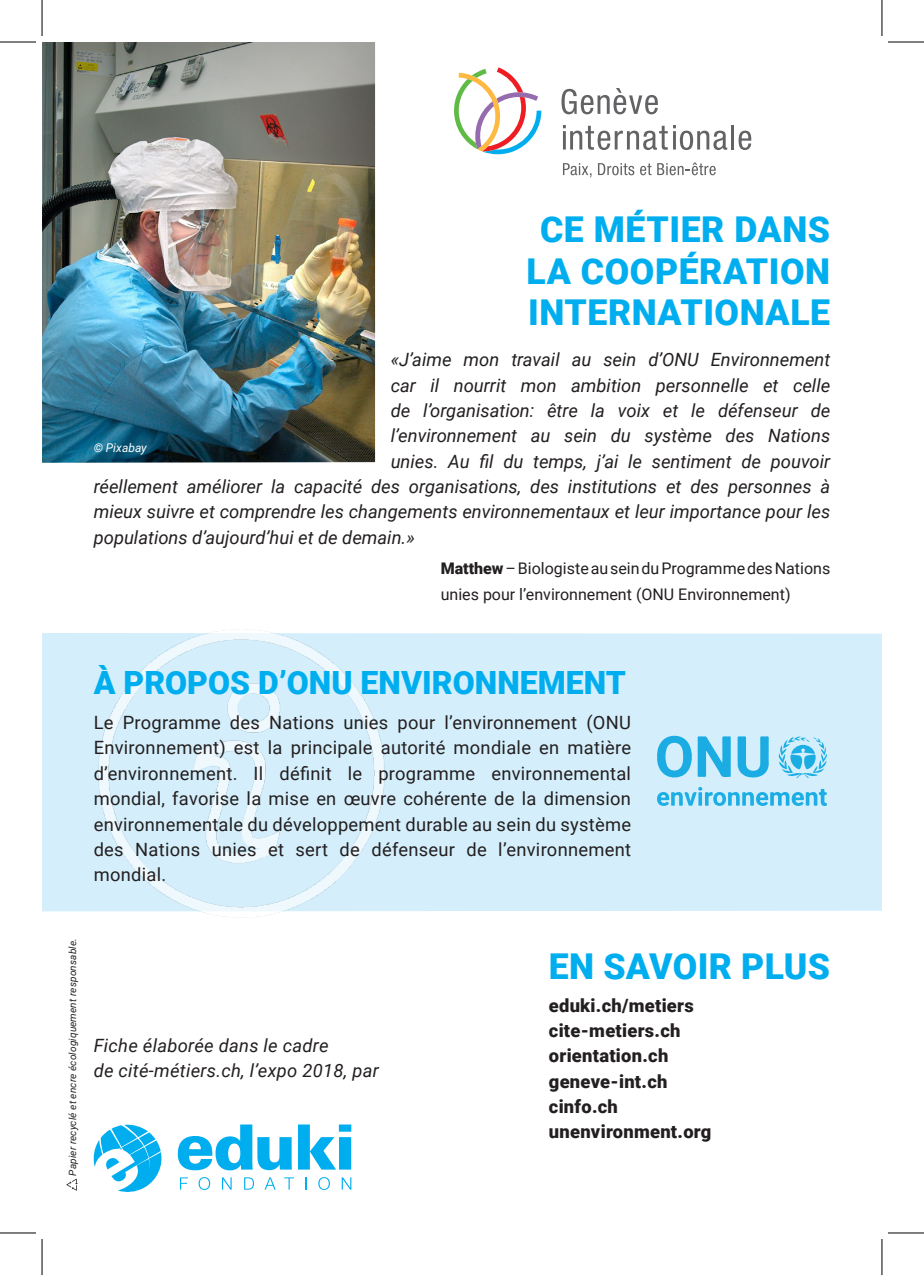
<style>
.page{position:relative;width:924px;height:1275px;background:#fff}
.page>*{position:absolute;margin:0;border:0;box-sizing:border-box;transform-origin:0 0}
.Eduki-A5___Paragraph{font:900 35.6px "Roboto";letter-spacing:.015em;color:#00aeef}
.t1{font:900 32px "Roboto";color:#00aeef}
.Eduki-A5___Paragraph-2{font:italic 18.2px/25.4px "Roboto";color:#231f20;text-align:justify}
.Eduki-A5___Paragraph-3{font:18.2px/25.4px "Roboto";letter-spacing:.015em;color:#231f20;text-align:justify}
.Eduki-A5___Paragraph-4{font:900 18.2px "Roboto";letter-spacing:.015em;color:#231f20}
.Eduki-A5___Paragraph-5{font:16px/25.4px "Roboto";color:#231f20}
.t2{font:italic 12px "Roboto";color:#fff}
.Eduki-A5___Paragraph-6{font:italic 10px "Roboto";letter-spacing:.015em;color:#231f20}
.s1{font-weight:900}
</style>
<div class="page">
<div style="left:42px;top:633px;width:839px;height:279px;background:#d4effb"></div>
<img style="left:94px;top:630px;width:296px;height:287px">
<img style="left:42px;top:42px;width:333px;height:421px">
<svg style="left:561px;top:88px;width:96px;height:26px"></svg>
<svg style="left:563px;top:125px;width:164px;height:25px"></svg>
<hr style="left:730px;top:125px;width:3px;height:24px;background:#636366">
<svg style="left:738px;top:131px;width:13px;height:19px"></svg>
<svg style="left:454px;top:67px;width:87px;height:87px"></svg>
<svg style="left:563px;top:163px;width:28px;height:14px"></svg>
<svg style="left:598px;top:163px;width:53px;height:12px"></svg>
<svg style="left:657px;top:162px;width:58px;height:13px"></svg>
<svg style="left:180px;top:1177px;width:8px;height:12px"></svg>
<svg style="left:198px;top:1177px;width:12px;height:12px"></svg>
<svg style="left:222px;top:1177px;width:9px;height:12px"></svg>
<svg style="left:244px;top:1177px;width:10px;height:12px"></svg>
<svg style="left:265px;top:1177px;width:10px;height:12px"></svg>
<svg style="left:284px;top:1177px;width:10px;height:12px"></svg>
<svg style="left:305px;top:1177px;width:1px;height:12px"></svg>
<svg style="left:318px;top:1177px;width:12px;height:12px"></svg>
<svg style="left:341px;top:1177px;width:10px;height:12px"></svg>
<svg style="left:178px;top:1124px;width:114px;height:46px"></svg>
<svg style="left:298px;top:1124px;width:53px;height:45px"></svg>
<svg style="left:93px;top:1124px;width:69px;height:68px"></svg>
<svg style="left:656px;top:735px;width:74px;height:42px;background:#72cbee"></svg>
<svg style="left:737px;top:736px;width:31px;height:41px"></svg>
<svg style="left:656px;top:787px;width:170px;height:19px;background:#89d4f1"></svg>
<svg style="left:777px;top:736px;width:49px;height:42px;background:#93d7f2"></svg>
<svg style="left:66px;top:1178px;width:11px;height:12px"></svg>
<hr style="left:0;top:42px;width:36px;height:1px;background:#000">
<hr style="left:887px;top:42px;width:36px;height:1px;background:#000">
<hr style="left:0;top:1232px;width:36px;height:1px;background:#000">
<hr style="left:887px;top:1232px;width:36px;height:1px;background:#000">
<hr style="left:42px;top:0;width:1px;height:36px;background:#000">
<hr style="left:42px;top:1239px;width:1px;height:36px;background:#000">
<hr style="left:881px;top:0;width:1px;height:36px;background:#000">
<hr style="left:881px;top:1239px;width:1px;height:36px;background:#000">
<p class="Eduki-A5___Paragraph" style="left:539px;top:205px;width:291px">CE MÉTIER DANS</p>
<p class="Eduki-A5___Paragraph" style="left:526px;top:246px;width:305px">LA COOPÉRATION</p>
<p class="Eduki-A5___Paragraph" style="left:528px;top:287px;width:303px">INTERNATIONALE</p>
<p class="Eduki-A5___Paragraph-2" style="left:390px;top:346px;width:441px">«J’aime mon travail au sein d’ONU Environnement car il nourrit mon ambition personnelle et celle de l’organisation: être la voix et le défenseur de l’environnement au sein du système des Nations unies. Au fil du temps, j’ai le sentiment de pouvoir</p>
<p class="t2" style="left:94px;top:439px;width:55px">© Pixabay</p>
<p class="Eduki-A5___Paragraph-2" style="left:94px;top:473px;width:737px">réellement améliorer la capacité des organisations, des institutions et des personnes à mieux suivre et comprendre les changements environnementaux et leur importance pour les populations d’aujourd’hui et de demain.»</p>
<p class="Eduki-A5___Paragraph-5" style="left:440px;top:555px;width:391px"><span class="s1">Matthew</span> – Biologiste au sein du Programme des Nations unies pour l’environnement (ONU Environnement)</p>
<p class="t1" style="left:94px;top:660px;width:533px">À PROPOS D’ONU ENVIRONNEMENT</p>
<p class="Eduki-A5___Paragraph-3" style="left:94px;top:709px;width:538px">Le Programme des Nations unies pour l’environnement (ONU Environnement) est la principale autorité mondiale en matière d’environnement. Il définit le programme environnemental mondial, favorise la mise en œuvre cohérente de la dimension environnementale du développement durable au sein du système des Nations unies et sert de défenseur de l’environnement mondial.</p>
<p class="Eduki-A5___Paragraph-6" style="left:66px;top:1175px;width:239px;rotate:-90deg">Papier recyclé et encre écologiquement responsable.</p>
<p class="Eduki-A5___Paragraph-2" style="left:94px;top:1032px;width:236px">Fiche élaborée dans le cadre</p>
<p class="Eduki-A5___Paragraph-2" style="left:94px;top:1057px;width:286px">de cité-métiers.ch, l’expo 2018, par</p>
<p class="Eduki-A5___Paragraph" style="left:548px;top:941px;width:283px">EN SAVOIR PLUS</p>
<p class="Eduki-A5___Paragraph-4" style="left:548px;top:992px;width:146px">eduki.ch/metiers</p>
<p class="Eduki-A5___Paragraph-4" style="left:548px;top:1017px;width:133px">cite-metiers.ch</p>
<p class="Eduki-A5___Paragraph-4" style="left:548px;top:1043px;width:121px">orientation.ch</p>
<p class="Eduki-A5___Paragraph-4" style="left:548px;top:1068px;width:120px">geneve-int.ch</p>
<p class="Eduki-A5___Paragraph-4" style="left:548px;top:1093px;width:71px">cinfo.ch</p>
<p class="Eduki-A5___Paragraph-4" style="left:548px;top:1119px;width:164px">unenvironment.org</p>
</div>
